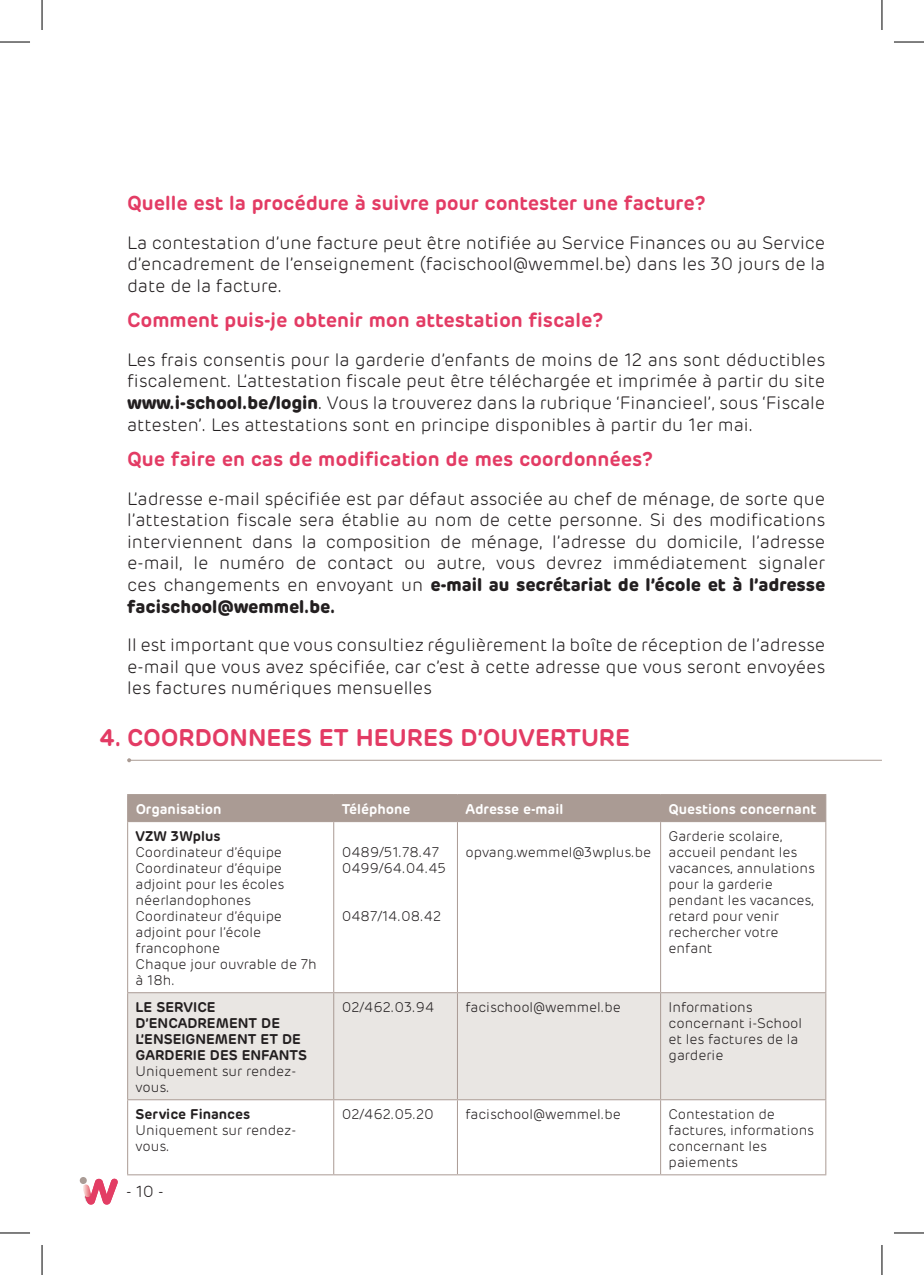
<style>
.page{position:relative;width:924px;height:1275px;background:#fff}
.page>*{position:absolute;margin:0;border:0;box-sizing:border-box;transform-origin:0 0}
.t1{font:600 24px "Rubrik";color:#e33b64}
.t2{font:600 20px "Rubrik";color:#e33b64}
.t3{font:300 18px/21.6px "Rubrik";color:#231f20;text-align:justify}
.t4{font:300 16px "Rubrik";color:#231f20}
.t5{font:300 14px/16px "Rubrik";color:#231f20}
.t6{font:600 14px/16px "Rubrik";color:#231f20}
.t7{font:600 14px "Rubrik";color:#fff}
.s1{font-weight:700}
</style>
<div class="page">
<div style="left:80px;top:1177px;width:7px;height:7px;background:#aa9c96;border-radius:50%"></div>
<svg style="left:83px;top:1178px;width:35px;height:26px"></svg>
<div style="left:128px;top:993px;width:696px;height:106px;background:#e9e6e3"></div>
<div style="left:127px;top:794px;width:698px;height:27px;background:#aa9b94"></div>
<hr style="left:127px;top:821px;width:206px;height:1px;background:#aa9b94">
<hr style="left:127px;top:822px;width:1px;height:170px;background:#aa9b94">
<hr style="left:333px;top:821px;width:124px;height:1px;background:#aa9b94">
<hr style="left:333px;top:822px;width:1px;height:170px;background:#aa9b94">
<hr style="left:457px;top:821px;width:203px;height:1px;background:#aa9b94">
<hr style="left:456px;top:822px;width:1px;height:170px;background:#aa9b94">
<hr style="left:660px;top:821px;width:165px;height:1px;background:#aa9b94">
<hr style="left:659px;top:822px;width:1px;height:170px;background:#aa9b94">
<hr style="left:824px;top:822px;width:1px;height:170px;background:#aa9b94">
<hr style="left:127px;top:992px;width:206px;height:1px;background:#aa9b94">
<hr style="left:127px;top:993px;width:1px;height:106px;background:#aa9b94">
<hr style="left:333px;top:992px;width:124px;height:1px;background:#aa9b94">
<hr style="left:333px;top:993px;width:1px;height:106px;background:#aa9b94">
<hr style="left:457px;top:992px;width:203px;height:1px;background:#aa9b94">
<hr style="left:456px;top:993px;width:1px;height:106px;background:#aa9b94">
<hr style="left:660px;top:992px;width:165px;height:1px;background:#aa9b94">
<hr style="left:659px;top:993px;width:1px;height:106px;background:#aa9b94">
<hr style="left:824px;top:993px;width:1px;height:106px;background:#aa9b94">
<hr style="left:127px;top:1099px;width:206px;height:1px;background:#aa9b94">
<hr style="left:127px;top:1100px;width:1px;height:74px;background:#aa9b94">
<hr style="left:333px;top:1099px;width:124px;height:1px;background:#aa9b94">
<hr style="left:333px;top:1100px;width:1px;height:74px;background:#aa9b94">
<hr style="left:457px;top:1099px;width:203px;height:1px;background:#aa9b94">
<hr style="left:456px;top:1100px;width:1px;height:74px;background:#aa9b94">
<hr style="left:660px;top:1099px;width:165px;height:1px;background:#aa9b94">
<hr style="left:659px;top:1100px;width:1px;height:74px;background:#aa9b94">
<hr style="left:824px;top:1100px;width:1px;height:74px;background:#aa9b94">
<hr style="left:127px;top:1174px;width:206px;height:1px;background:#aa9b94">
<hr style="left:333px;top:1174px;width:124px;height:1px;background:#aa9b94">
<hr style="left:457px;top:1174px;width:203px;height:1px;background:#aa9b94">
<hr style="left:660px;top:1174px;width:165px;height:1px;background:#aa9b94">
<hr style="left:129px;top:760px;width:752px;height:1px;background:#aa9b94">
<svg style="left:127px;top:758px;width:4px;height:4px"></svg>
<hr style="left:0;top:42px;width:30px;height:1px;background:#000">
<hr style="left:893px;top:42px;width:30px;height:1px;background:#000">
<hr style="left:0;top:1232px;width:30px;height:1px;background:#000">
<hr style="left:893px;top:1232px;width:30px;height:1px;background:#000">
<hr style="left:42px;top:0;width:1px;height:30px;background:#000">
<hr style="left:42px;top:1245px;width:1px;height:30px;background:#000">
<hr style="left:881px;top:0;width:1px;height:30px;background:#000">
<hr style="left:881px;top:1245px;width:1px;height:30px;background:#000">
<p class="t2" style="left:127px;top:190px;width:580px">Quelle est la procédure à suivre pour contester une facture?</p>
<p class="t3" style="left:127px;top:232px;width:699px">La contestation d’une facture peut être notifiée au Service Finances ou au Service d’encadrement de l’enseignement (facischool@wemmel.be) dans les 30 jours de la date de la facture.</p>
<p class="t2" style="left:127px;top:307px;width:477px">Comment puis-je obtenir mon attestation fiscale?</p>
<p class="t3" style="left:127px;top:349px;width:699px">Les frais consentis pour la garderie d’enfants de moins de 12 ans sont déductibles fiscalement. L’attestation fiscale peut être téléchargée et imprimée à partir du site <span class="s1">www.i-school.be/login</span>. Vous la trouverez dans la rubrique ‘Financieel’, sous ‘Fiscale attesten’. Les attestations sont en principe disponibles à partir du 1er mai.</p>
<p class="t2" style="left:127px;top:446px;width:527px">Que faire en cas de modification de mes coordonnées?</p>
<p class="t3" style="left:127px;top:488px;width:699px">L’adresse e-mail spécifiée est par défaut associée au chef de ménage, de sorte que l’attestation fiscale sera établie au nom de cette personne. Si des modifications interviennent dans la composition de ménage, l’adresse du domicile, l’adresse e-mail, le numéro de contact ou autre, vous devrez immédiatement signaler ces changements en envoyant un <span class="s1">e-mail au secrétariat de l’école et à l’adresse facischool@wemmel.be.</span></p>
<p class="t3" style="left:127px;top:634px;width:699px">Il est important que vous consultiez régulièrement la boîte de réception de l’adresse e-mail que vous avez spécifiée, car c’est à cette adresse que vous seront envoyées les factures numériques mensuelles</p>
<h1 class="t1" style="left:99px;top:722px;width:533px">4. COORDONNEES ET HEURES D’OUVERTURE</h1>
<p class="t7" style="left:136px;top:800px;width:87px">Organisation</p>
<p class="t7" style="left:341px;top:800px;width:70px">Téléphone</p>
<p class="t7" style="left:465px;top:800px;width:99px">Adresse e-mail</p>
<p class="t7" style="left:668px;top:800px;width:149px">Questions concernant</p>
<p class="t6" style="left:136px;top:827px;width:86px">VZW 3Wplus</p>
<p class="t5" style="left:136px;top:844px;width:182px">Coordinateur d’équipe<br>Coordinateur d’équipe adjoint pour les écoles néerlandophones<br>Coordinateur d’équipe adjoint pour l’école francophone<br>Chaque jour ouvrable de 7h à 18h.</p>
<p class="t5" style="left:341px;top:844px;width:106px">0489/51.78.47<br>0499/64.04.45</p>
<p class="t5" style="left:668px;top:828px;width:148px">Garderie scolaire, accueil pendant les vacances, annulations pour la garderie pendant les vacances, retard pour venir rechercher votre enfant</p>
<p class="t5" style="left:465px;top:844px;width:187px">opvang.wemmel@3wplus.be</p>
<p class="t5" style="left:341px;top:908px;width:101px">0487/14.08.42</p>
<p class="t6" style="left:136px;top:999px;width:173px">LE SERVICE<br>D’ENCADREMENT DE<br>L’ENSEIGNEMENT ET DE<br>GARDERIE DES ENFANTS</p>
<p class="t5" style="left:136px;top:1063px;width:162px">Uniquement sur rendez&shy;vous.</p>
<p class="t6" style="left:135px;top:1106px;width:116px">Service Finances</p>
<p class="t5" style="left:135px;top:1122px;width:162px">Uniquement sur rendez&shy;vous.</p>
<p class="t4" style="left:126px;top:1182px;width:39px">- 10 -</p>
<p class="t5" style="left:341px;top:999px;width:94px">02/462.03.94</p>
<p class="t5" style="left:465px;top:999px;width:157px">facischool@wemmel.be</p>
<p class="t5" style="left:668px;top:999px;width:135px">Informations concernant i-School et les factures de la garderie</p>
<p class="t5" style="left:341px;top:1106px;width:94px">02/462.05.20</p>
<p class="t5" style="left:465px;top:1106px;width:157px">facischool@wemmel.be</p>
<p class="t5" style="left:668px;top:1106px;width:147px">Contestation de factures, informations concernant les paiements</p>
</div>
